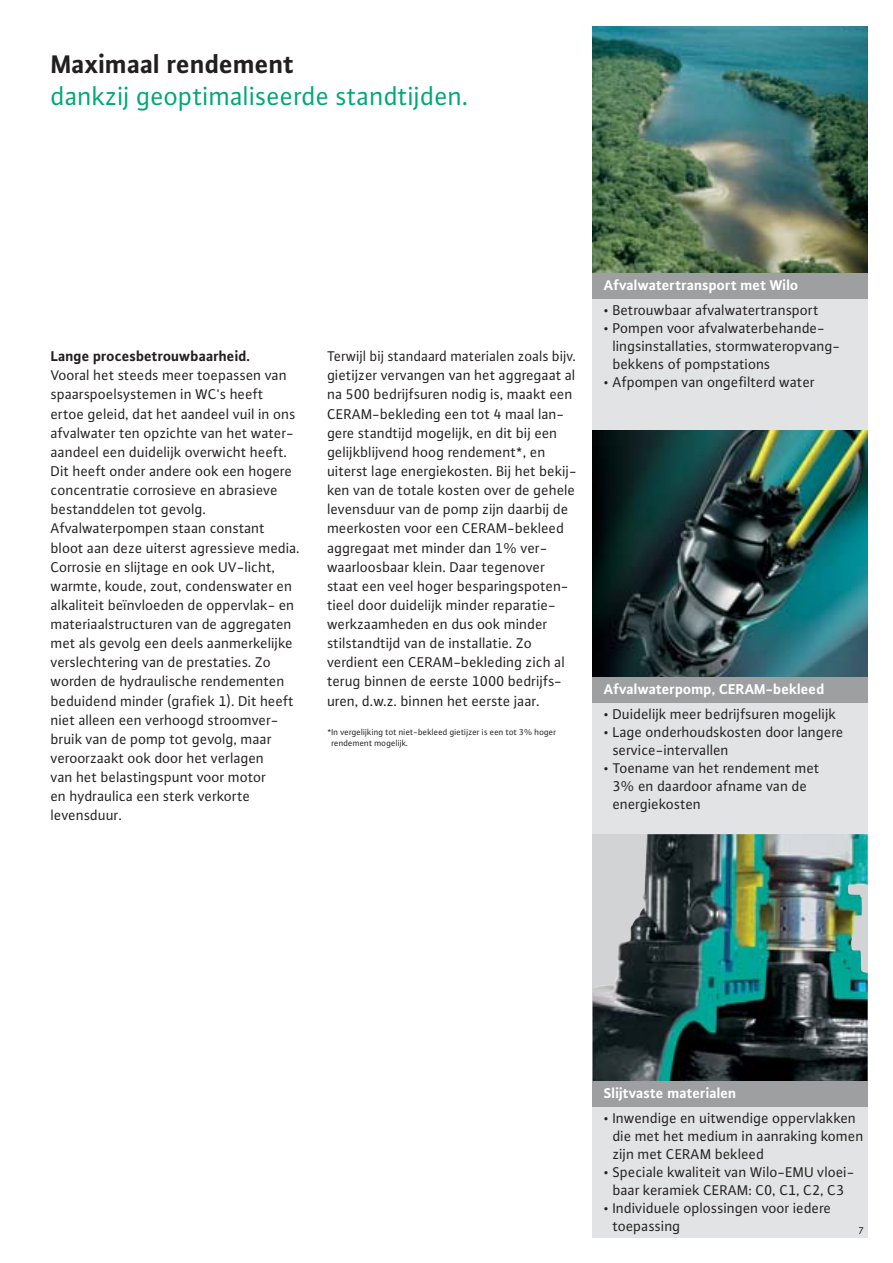
<style>
.page{position:relative;width:893px;height:1263px;background:#fff}
.page>*{position:absolute;margin:0;border:0;box-sizing:border-box;transform-origin:0 0}
.t1{font:27px "WILO Plus TF";color:#00a776}
.t2{font:700 27px "WILO Plus TF";color:#231f20}
.t3{font:15px/19.2px "WILO Plus TF";color:#231f20}
.t4{font:700 15px "WILO Plus TF";color:#fff}
.t5{font:700 15px "WILO Plus TF";color:#231f20}
.t6{font:10.5px "WILO Plus TF";color:#231f20}
.t7{font:9px/10.8px "WILO Plus TF";color:#231f20}
</style>
<div class="page">
<div style="left:592px;top:26px;width:275px;height:1212px;background:#e2e3e4"></div>
<img style="left:592px;top:430px;width:275px;height:247px">
<div style="left:592px;top:677px;width:275px;height:25px;background:#9d9fa1"></div>
<img style="left:592px;top:834px;width:275px;height:247px">
<div style="left:592px;top:1081px;width:275px;height:25px;background:#9d9fa1"></div>
<img style="left:592px;top:26px;width:275px;height:247px">
<div style="left:592px;top:273px;width:275px;height:25px;background:#9d9fa1"></div>
<h1 class="t2" style="left:51px;top:54px;width:244px">Maximaal rendement</h1>
<h1 class="t1" style="left:51px;top:86px;width:419px">dankzij geoptimaliseerde standtijden.</h1>
<p class="t5" style="left:51px;top:350px;width:201px">Lange procesbetrouwbaarheid.</p>
<p class="t3" style="left:51px;top:367px;width:251px">Vooral het steeds meer toepassen van spaarspoelsystemen in WC's heeft ertoe geleid, dat het aandeel vuil in ons afvalwater ten opzichte van het water&shy;aandeel een duidelijk overwicht heeft.<br>Dit heeft onder andere ook een hogere concentratie corrosieve en abrasieve bestanddelen tot gevolg.<br>Afvalwaterpompen staan constant bloot aan deze uiterst agressieve media.<br>Corrosie en slijtage en ook UV-licht, warmte, koude, zout, condenswater en alkaliteit beïnvloeden de oppervlak- en materiaalstructuren van de aggregaten met als gevolg een deels aanmerkelijke verslechtering van de prestaties. Zo worden de hydraulische rendementen beduidend minder (grafiek 1). Dit heeft niet alleen een verhoogd stroomver&shy;bruik van de pomp tot gevolg, maar veroorzaakt ook door het verlagen<br>van het belastingspunt voor motor<br>en hydraulica een sterk verkorte levensduur.</p>
<p class="t3" style="left:327px;top:348px;width:251px">Terwijl bij standaard materialen zoals bijv. gietijzer vervangen van het aggregaat al na 500 bedrijfsuren nodig is, maakt een CERAM-bekleding een tot 4 maal lan&shy;gere standtijd mogelijk, en dit bij een gelijkblijvend hoog rendement*, en uiterst lage energiekosten. Bij het bekij&shy;ken van de totale kosten over de gehele levensduur van de pomp zijn daarbij de meerkosten voor een CERAM-bekleed aggregaat met minder dan 1% ver&shy;waarloosbaar klein. Daar tegenover staat een veel hoger besparingspoten&shy;tieel door duidelijk minder reparatie&shy;werkzaamheden en dus ook minder stilstandtijd van de installatie. Zo verdient een CERAM-bekleding zich al terug binnen de eerste 1000 bedrijfs&shy;uren, d.w.z. binnen het eerste jaar.</p>
<p class="t7" style="left:331px;top:727px;width:226px;text-indent:-4px">*In vergelijking tot niet-bekleed gietijzer is een tot 3% hoger rendement mogelijk.</p>
<p class="t4" style="left:604px;top:280px;width:196px">Afvalwatertransport met Wilo</p>
<p class="t3" style="left:604px;top:302px;width:216px">• Betrouwbaar afvalwatertransport</p>
<p class="t3" style="left:612px;top:321px;width:229px;line-height:18px;text-indent:-9px">• Pompen voor afvalwaterbehande&shy;lingsinstallaties, stormwateropvang&shy;bekkens of pompstations</p>
<p class="t3" style="left:604px;top:374px;width:212px">• Afpompen van ongefilterd water</p>
<p class="t4" style="left:604px;top:684px;width:222px">Afvalwaterpomp, CERAM-bekleed</p>
<p class="t3" style="left:604px;top:706px;width:234px">• Duidelijk meer bedrijfsuren mogelijk</p>
<p class="t3" style="left:612px;top:725px;width:232px;line-height:18px;text-indent:-9px">• Lage onderhoudskosten door langere service-intervallen</p>
<p class="t3" style="left:612px;top:761px;width:208px;line-height:18px;text-indent:-9px">• Toename van het rendement met<br>3% en daardoor afname van de energiekosten</p>
<p class="t4" style="left:604px;top:1088px;width:134px">Slijtvaste materialen</p>
<p class="t3" style="left:612px;top:1111px;width:252px;line-height:18px;text-indent:-9px">• Inwendige en uitwendige oppervlakken die met het medium in aanraking komen zijn met CERAM bekleed</p>
<p class="t3" style="left:604px;top:1165px;width:252px;line-height:18px;text-align:center">• Speciale kwaliteit van Wilo-EMU vloei&shy;baar keramiek CERAM: C0, C1, C2, C3</p>
<p class="t3" style="left:612px;top:1201px;width:220px;line-height:18px;text-indent:-9px">• Individuele oplossingen voor iedere toepassing</p>
<p class="t6" style="left:858px;top:1227px;width:7px">7</p>
</div>
